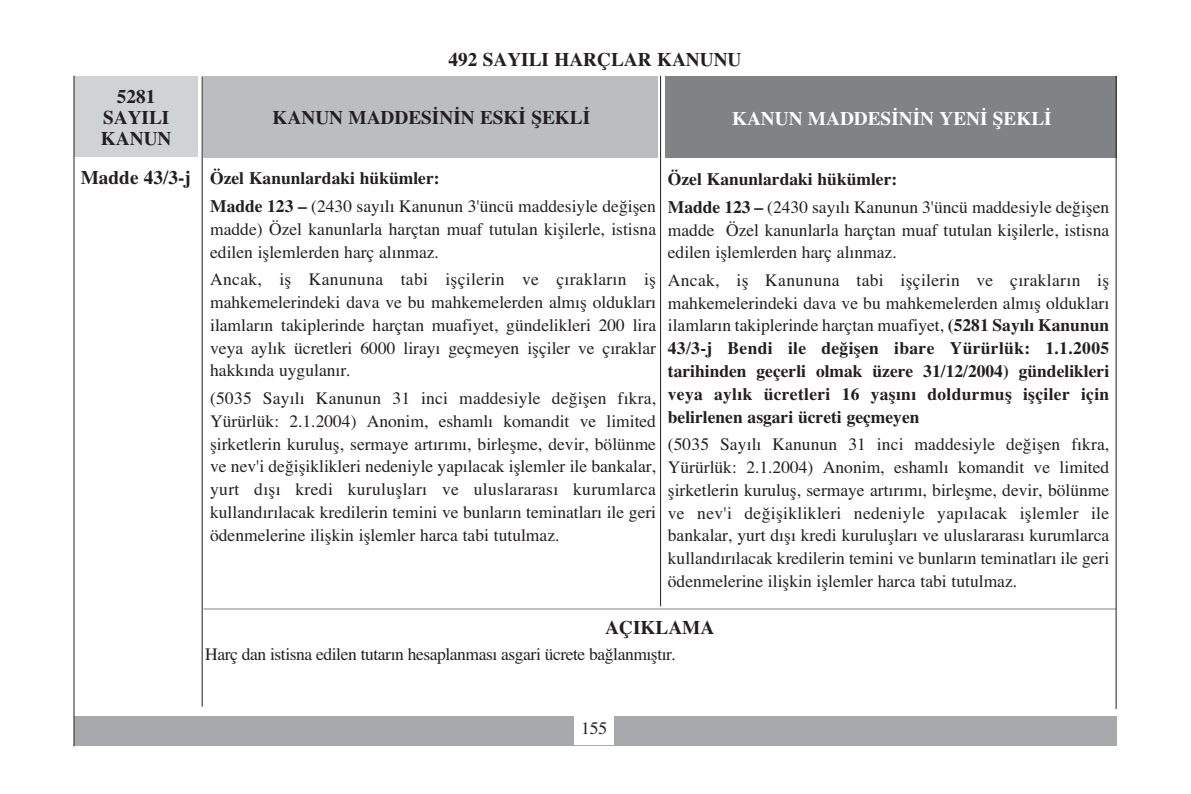
<style>
.page{position:relative;width:1191px;height:794px;background:#fff}
.page>*{position:absolute;margin:0;border:0;box-sizing:border-box;transform-origin:0 0}
.t1{font:700 19.25px/21px "Times Kill";color:#231f20;text-align:center}
.t2{font:700 19.25px "Times Kill";color:#fff}
.t3{font:17.5px/22.8px "Times Kill";color:#231f20}
.t4{font:700 17.5px/22.8px "Times Kill";color:#231f20;text-align:justify}
.t5{font:17.5px "Times Kill";letter-spacing:-.025em;color:#231f20}
.s1{font-weight:700}
.s2{font-weight:400}
</style>
<div class="page">
<div style="left:665px;top:76px;width:451px;height:82px;background:#808285"></div>
<div style="left:203px;top:76px;width:455px;height:81px;background:#bcbdc0"></div>
<div style="left:74px;top:76px;width:123px;height:81px;background:#d1d2d4"></div>
<hr style="left:660px;top:76px;width:1px;height:530px;background:#231f20">
<div style="left:74px;top:716px;width:1042px;height:30px;background:#a8a9ad"></div>
<div style="left:574px;top:710px;width:40px;height:34px;background:#fff"></div>
<hr style="left:203px;top:608px;width:913px;height:1px;background:#808285">
<hr style="left:74px;top:76px;width:1px;height:670px;background:#231f20">
<hr style="left:1115px;top:76px;width:1px;height:633px;background:#231f20">
<hr style="left:202px;top:76px;width:1px;height:630px;background:#231f20">
<p class="t1" style="left:101px;top:86px;width:72px">5281<br>SAYILI<br>KANUN</p>
<p class="t1" style="left:448px;top:48px;width:294px">492 SAYILI HARÇLAR KANUNU</p>
<p class="t1" style="left:273px;top:107px;width:319px">KANUN MADDES‹N‹N ESK‹ fiEKL‹</p>
<p class="t2" style="left:732px;top:107px;width:321px">KANUN MADDES‹N‹N YEN‹ fiEKL‹</p>
<p class="t3" style="left:210px;top:164px;width:447px;line-height:27.7px"><span class="s1">Özel Kanunlardaki hükümler:<br>Madde 123 –</span> (2430 say›l› Kanunun 3'üncü maddesiyle de¤iflen</p>
<p class="t3" style="left:210px;top:217px;width:447px">madde) Özel kanunlarla harçtan muaf tutulan kiflilerle, istisna edilen ifllemlerden harç al›nmaz.</p>
<p class="t3" style="left:210px;top:268px;width:447px;text-align:justify">Ancak, ifl Kanununa tabi iflçilerin ve ç›raklar›n ifl mahkemelerindeki dava ve bu mahkemelerden alm›fl olduklar› ilamlar›n takiplerinde harçtan muafiyet, gündelikleri 200 lira veya ayl›k ücretleri 6000 liray› geçmeyen iflçiler ve ç›raklar hakk›nda uygulan›r.</p>
<p class="t3" style="left:210px;top:386px;width:447px;text-align:justify">(5035 Say›l› Kanunun 31 inci maddesiyle de¤iflen f›kra, Yürürlük: 2.1.2004) Anonim, eshaml› komandit ve limited flirketlerin kurulufl, sermaye art›r›m›, birleflme, devir, bölünme ve nev'i de¤ifliklikleri nedeniyle yap›lacak ifllemler ile bankalar, yurt d›fl› kredi kurulufllar› ve uluslararas› kurumlarca kulland›r›lacak kredilerin temini ve bunlar›n teminatlar› ile geri ödenmelerine iliflkin ifllemler harca tabi tutulmaz.</p>
<p class="t1" style="left:81px;top:167px;width:112px">Madde 43/3-j</p>
<p class="t3" style="left:668px;top:165px;width:443px;line-height:27.7px"><span class="s1">Özel Kanunlardaki hükümler:<br>Madde 123 –</span> (2430 say›l› Kanunun 3'üncü maddesiyle de¤iflen</p>
<p class="t3" style="left:668px;top:218px;width:443px">madde Özel kanunlarla harçtan muaf tutulan kiflilerle, istisna edilen ifllemlerden harç al›nmaz.</p>
<p class="t4" style="left:668px;top:268px;width:443px"><span class="s2">Ancak, ifl Kanununa tabi iflçilerin ve ç›raklar›n ifl mahkemelerindeki dava ve bu mahkemelerden alm›fl olduklar› ilamlar›n takiplerinde harçtan muafiyet,</span> (5281 Say›l› Kanunun 43/3-j Bendi ile de¤iflen ibare Yürürlük: 1.1.2005 tarihinden geçerli olmak üzere 31/12/2004) gündelikleri veya ayl›k ücretleri 16 yafl›n› doldurmufl iflçiler için belirlenen asgari ücreti geçmeyen</p>
<p class="t3" style="left:668px;top:433px;width:443px;text-align:justify">(5035 Say›l› Kanunun 31 inci maddesiyle de¤iflen f›kra, Yürürlük: 2.1.2004) Anonim, eshaml› komandit ve limited flirketlerin kurulufl, sermaye art›r›m›, birleflme, devir, bölünme ve nev'i de¤ifliklikleri nedeniyle yap›lacak ifllemler ile bankalar, yurt d›fl› kredi kurulufllar› ve uluslararas› kurumlarca kulland›r›lacak kredilerin temini ve bunlar›n teminatlar› ile geri ödenmelerine iliflkin ifllemler harca tabi tutulmaz.</p>
<p class="t1" style="left:605px;top:617px;width:111px">AÇIKLAMA</p>
<p class="t5" style="left:205px;top:643px;width:472px">Harç dan istisna edilen tutar›n hesaplanmas› asgari ücrete ba¤lanm›flt›r.</p>
<p class="t3" style="left:581px;top:716px;width:28px">155</p>
</div>
